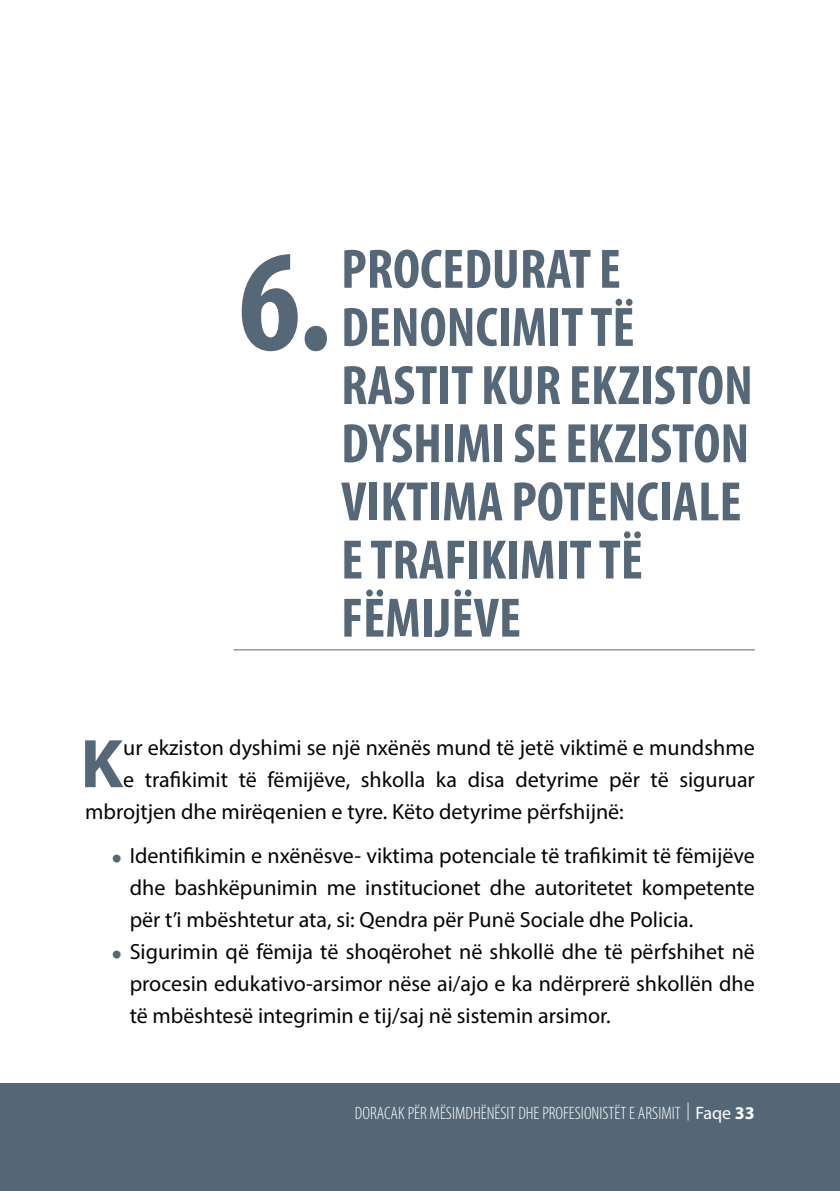
<style>
.page{position:relative;width:840px;height:1191px;background:#fff}
.page>*{position:absolute;margin:0;border:0;box-sizing:border-box;transform-origin:0 0}
.t1{font:700 condensed 145.8px "Myriad Pro";color:#566777}
.t2{font:700 69.4px "Myriad Pro";color:#566777}
.t3{font:700 condensed 56px/58.2px "Myriad Pro";color:#566777}
.t4{font:22px/32px "Myriad Pro";color:#040503;text-align:justify}
.t5{font:300 condensed 18px "Myriad Pro";color:#fff}
.s1{font-family:"Arial";font-weight:900;font-size:24px;color:#566777}
.s2{font-weight:400;font-stretch:normal}
.s3{font-weight:700;font-stretch:normal}
</style>
<div class="page">
<div style="left:0;top:1084px;width:839px;height:107px;background:#556777"></div>
<hr style="left:233px;top:649px;width:521px;height:1px;background:#566777">
<h1 class="t1" style="left:238px;top:210px;width:95px">6.</h1>
<h3 class="t3" style="left:341px;top:239px;width:413px">PROCEDURAT E<br>DENONCIMIT TË<br>RASTIT KUR EKZISTON<br>DYSHIMI SE EKZISTON<br>VIKTIMA POTENCIALE<br>E TRAFIKIMIT TË<br>FËMIJËVE</h3>
<h2 class="t2" style="left:80px;top:718px;width:44px">K</h2>
<p class="t4" style="left:123px;top:731px;width:632px">ur ekziston dyshimi se një nxënës mund të jetë viktimë e mundshme</p>
<p class="t4" style="left:123px;top:763px;width:632px">e trafikimit të fëmijëve, shkolla ka disa detyrime për të siguruar</p>
<p class="t4" style="left:85px;top:795px;width:540px">mbrojtjen dhe mirëqenien e tyre. Këto detyrime përfshijnë:</p>
<p class="t4" style="left:130px;top:839px;width:626px;text-indent:-19px"><span class="s1">•</span> Identifikimin e nxënësve- viktima potenciale të trafikimit të fëmijëve dhe bashkëpunimin me institucionet dhe autoritetet kompetente për t’i mbështetur ata, si: Qendra për Punë Sociale dhe Policia.</p>
<p class="t4" style="left:130px;top:935px;width:626px;text-indent:-19px"><span class="s1">•</span> Sigurimin që fëmija të shoqërohet në shkollë dhe të përfshihet në procesin edukativo-arsimor nëse ai/ajo e ka ndërprerë shkollën dhe të mbështesë integrimin e tij/saj në sistemin arsimor.</p>
<p class="t5" style="left:355px;top:1103px;width:401px">DORACAK PËR MËSIMDHËNËSIT DHE PROFESIONISTËT E ARSIMIT | <span class="s2">Faqe</span> <span class="s3">33</span></p>
</div>
